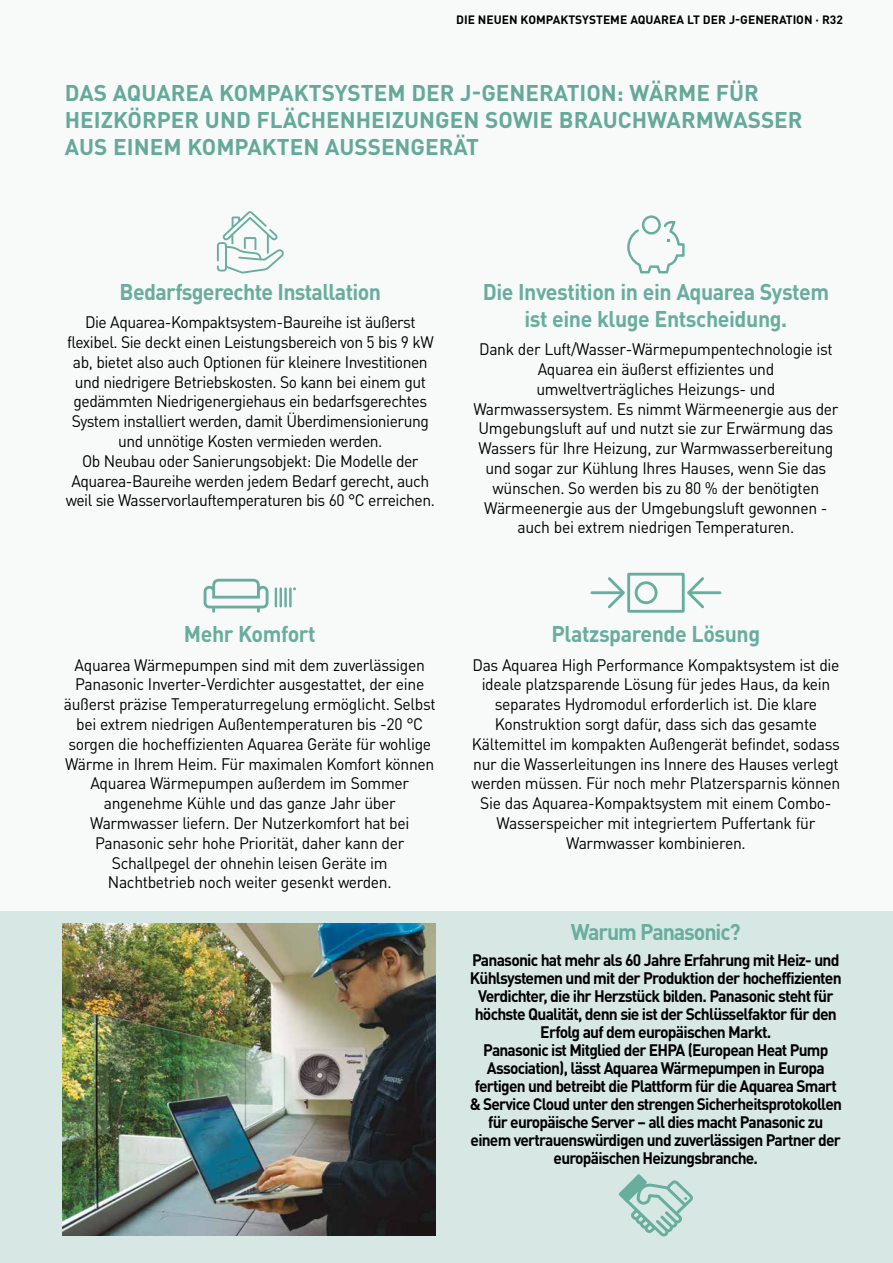
<style>
.page{position:relative;width:893px;height:1263px;background:#f8fafa}
.page>*{position:absolute;margin:0;border:0;box-sizing:border-box;transform-origin:0 0}
.t1{font:700 22.5px/27px "DIN Pro";color:#68ad9e}
.t2{font:700 22.5px/27px "DIN Pro";letter-spacing:-.02em;color:#68ad9e;text-align:center;scale:.95 1}
.t3{font:700 22.5px "DIN Pro";letter-spacing:-.05em;color:#68ad9e;scale:.95 1}
.t4{font:16.5px/19.8px "DIN Pro";letter-spacing:-.02em;color:#000;text-align:center;scale:.95 1}
.t5{font:700 16.5px/18px "DIN Pro";letter-spacing:-.05em;color:#000;text-align:center;scale:.95 1}
.t6{font:700 12px "DIN Pro";color:#000}
</style>
<div class="page">
<svg style="left:627px;top:215px;width:58px;height:58px"></svg>
<svg style="left:217px;top:211px;width:67px;height:62px"></svg>
<svg style="left:204px;top:579px;width:64px;height:34px"></svg>
<svg style="left:275px;top:589px;width:7px;height:17px"></svg>
<hr style="left:284px;top:589px;width:3px;height:17px;background:#68ad9e">
<hr style="left:289px;top:589px;width:3px;height:17px;background:#68ad9e">
<svg style="left:687px;top:577px;width:20px;height:32px"></svg>
<hr style="left:690px;top:591px;width:30px;height:3px;background:#68ad9e">
<svg style="left:605px;top:577px;width:20px;height:32px"></svg>
<hr style="left:592px;top:591px;width:30px;height:3px;background:#68ad9e">
<div style="left:627px;top:573px;width:58px;height:40px;border:3px solid #68ad9e"></div>
<div style="left:635px;top:581px;width:22px;height:23px;border:3px solid #68ad9e;border-radius:50%"></div>
<div style="left:0;top:911px;width:893px;height:352px;background:#d7e8e4"></div>
<img style="left:63px;top:923px;width:373px;height:312px">
<svg style="left:618px;top:1174px;width:75px;height:62px"></svg>
<p class="t6" style="left:456px;top:10px;width:388px">DIE NEUEN KOMPAKTSYSTEME AQUAREA LT DER J-GENERATION · R32</p>
<h1 class="t1" style="left:65px;top:77px;width:739px">DAS AQUAREA KOMPAKTSYSTEM DER J-GENERATION: WÄRME FÜR<br>HEIZKÖRPER UND FLÄCHENHEIZUNGEN SOWIE BRAUCHWARMWASSER<br>AUS EINEM KOMPAKTEN AUSSENGERÄT</h1>
<h1 class="t2" style="left:120px;top:276px;width:277px">Bedarfsgerechte Installation</h1>
<p class="t4" style="left:66px;top:311px;width:390px">Die Aquarea-Kompaktsystem-Baureihe ist äußerst flexibel. Sie deckt einen Leistungsbereich von 5 bis 9 kW ab, bietet also auch Optionen für kleinere Investitionen und niedrigere Betriebskosten. So kann bei einem gut gedämmten Niedrigenergiehaus ein bedarfsgerechtes System installiert werden, damit Überdimensionierung und unnötige Kosten vermieden werden.<br>Ob Neubau oder Sanierungsobjekt: Die Modelle der Aquarea-Baureihe werden jedem Bedarf gerecht, auch weil sie Wasservorlauftemperaturen bis 60 °C erreichen.</p>
<h1 class="t2" style="left:184px;top:618px;width:140px">Mehr Komfort</h1>
<p class="t4" style="left:64px;top:653px;width:393px">Aquarea Wärmepumpen sind mit dem zuverlässigen Panasonic Inverter-Verdichter ausgestattet, der eine äußerst präzise Temperaturregelung ermöglicht. Selbst bei extrem niedrigen Außentemperaturen bis -20 °C sorgen die hocheffizienten Aquarea Geräte für wohlige Wärme in Ihrem Heim. Für maximalen Komfort können Aquarea Wärmepumpen außerdem im Sommer angenehme Kühle und das ganze Jahr über Warmwasser liefern. Der Nutzerkomfort hat bei Panasonic sehr hohe Priorität, daher kann der Schallpegel der ohnehin leisen Geräte im<br>Nachtbetrieb noch weiter gesenkt werden.</p>
<h1 class="t2" style="left:483px;top:276px;width:366px">Die Investition in ein Aquarea System ist eine kluge Entscheidung.</h1>
<p class="t4" style="left:473px;top:338px;width:386px">Dank der Luft/Wasser-Wärmepumpentechnologie ist Aquarea ein äußerst effizientes und umweltverträgliches Heizungs- und Warmwassersystem. Es nimmt Wärmeenergie aus der Umgebungsluft auf und nutzt sie zur Erwärmung das Wassers für Ihre Heizung, zur Warmwasserbereitung und sogar zur Kühlung Ihres Hauses, wenn Sie das wünschen. So werden bis zu 80 % der benötigten Wärmeenergie aus der Umgebungsluft gewonnen - auch bei extrem niedrigen Temperaturen.</p>
<h1 class="t2" style="left:552px;top:618px;width:221px">Platzsparende Lösung</h1>
<p class="t4" style="left:472px;top:653px;width:390px">Das Aquarea High Performance Kompaktsystem ist die ideale platzsparende Lösung für jedes Haus, da kein separates Hydromodul erforderlich ist. Die klare Konstruktion sorgt dafür, dass sich das gesamte Kältemittel im kompakten Außengerät befindet, sodass nur die Wasserleitungen ins Innere des Hauses verlegt werden müssen. Für noch mehr Platzersparnis können Sie das Aquarea-Kompaktsystem mit einem Combo-Wasserspeicher mit integriertem Puffertank für Warmwasser kombinieren.</p>
<h1 class="t3" style="left:571px;top:913px;width:180px">Warum Panasonic?</h1>
<p class="t5" style="left:470px;top:949px;width:393px">Panasonic hat mehr als 60 Jahre Erfahrung mit Heiz- und Kühlsystemen und mit der Produktion der hocheffizienten Verdichter, die ihr Herzstück bilden. Panasonic steht für höchste Qualität, denn sie ist der Schlüsselfaktor für den Erfolg auf dem europäischen Markt.<br>Panasonic ist Mitglied der EHPA (European Heat Pump Association), lässt Aquarea Wärmepumpen in Europa fertigen und betreibt die Plattform für die Aquarea Smart &amp; Service Cloud unter den strengen Sicherheitsprotokollen für europäische Server – all dies macht Panasonic zu einem vertrauenswürdigen und zuverlässigen Partner der europäischen Heizungsbranche.</p>
</div>
